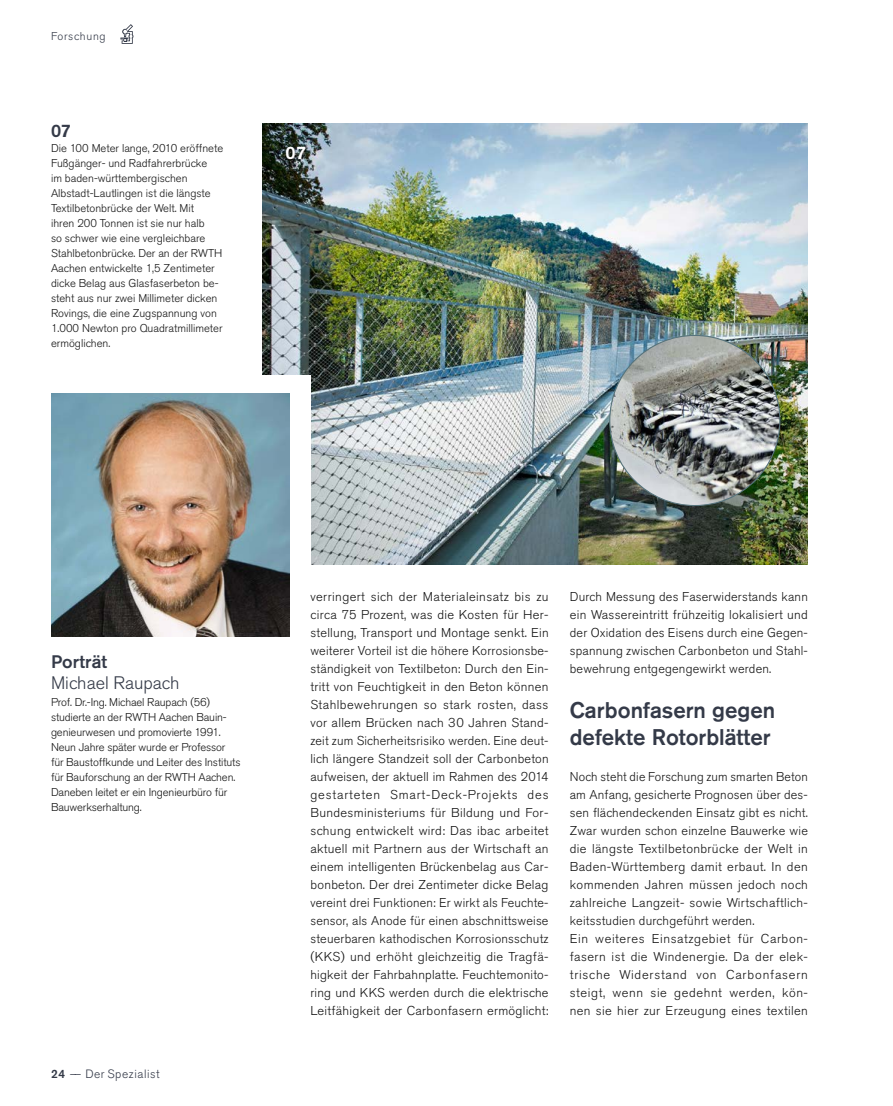
<style>
.page{position:relative;width:893px;height:1106px;background:#fff}
.page>*{position:absolute;margin:0;border:0;box-sizing:border-box;transform-origin:0 0}
.t1{font:500 22.5px/27px "Akzidenz Grotesk Pro";color:#343a48}
.t2{font:300 18px "Akzidenz Grotesk Pro";color:#343a48}
.t3{font:500 18px "Akzidenz Grotesk Pro";color:#343a48}
.t4{font:500 18px "Akzidenz Grotesk Pro";color:#fff}
.t5{font:300 12.75px/18px "Akzidenz Grotesk Pro";letter-spacing:.025em;color:#141414;text-align:justify}
.t6{font:300 12px "Akzidenz Grotesk Pro";letter-spacing:.05em;color:#343a48}
.t7{font:300 11.25px/15px "Akzidenz Grotesk Pro";color:#141414}
.t8{font:300 11.25px "Akzidenz Grotesk Pro";letter-spacing:.06em;color:#343a48}
.s1{font-weight:500}
</style>
<div class="page">
<img style="left:263px;top:123px;width:545px;height:441px">
<img style="left:610px;top:335px;width:170px;height:170px;border-radius:85px">
<div style="left:0;top:375px;width:310px;height:531px;background:#fff"></div>
<img style="left:51px;top:393px;width:238px;height:243px">
<svg style="left:120px;top:24px;width:13px;height:20px"></svg>
<p class="t8" style="left:51px;top:29px;width:56px">Forschung</p>
<h2 class="t3" style="left:51px;top:119px;width:21px">07</h2>
<p class="t7" style="left:51px;top:140px;width:174px">Die 100 Meter lange, 2010 eröffnete<br>Fußgänger- und Radfahrerbrücke<br>im baden-württembergischen<br>Albstadt-Lautlingen ist die längste<br>Textilbetonbrücke der Welt. Mit<br>ihren 200 Tonnen ist sie nur halb<br>so schwer wie eine vergleichbare<br>Stahlbetonbrücke. Der an der RWTH<br>Aachen entwickelte 1,5 Zentimeter dicke Belag aus Glasfaserbeton be&shy;steht aus nur zwei Millimeter dicken<br>Rovings, die eine Zugspannung von<br>1.000 Newton pro Quadratmillimeter ermöglichen.</p>
<h2 class="t4" style="left:286px;top:141px;width:22px">07</h2>
<h2 class="t3" style="left:51px;top:650px;width:58px">Porträt</h2>
<h2 class="t2" style="left:51px;top:671px;width:130px">Michael Raupach</h2>
<p class="t7" style="left:51px;top:695px;width:191px">Prof. Dr.-Ing. Michael Raupach (56) studierte an der RWTH Aachen Bauin&shy;genieurwesen und promovierte 1991.<br>Neun Jahre später wurde er Professor für Baustoffkunde und Leiter des Instituts für Bauforschung an der RWTH Aachen.<br>Daneben leitet er ein Ingenieurbüro für Bauwerkserhaltung.</p>
<p class="t6" style="left:51px;top:1065px;width:110px"><span class="s1">24</span> –– Der Spezialist</p>
<p class="t5" style="left:310px;top:587px;width:240px">verringert sich der Materialeinsatz bis zu circa 75 Prozent, was die Kosten für Her&shy;stellung, Transport und Montage senkt. Ein weiterer Vorteil ist die höhere Korrosionsbe&shy;ständigkeit von Textilbeton: Durch den Ein&shy;tritt von Feuchtigkeit in den Beton können Stahlbewehrungen so stark rosten, dass vor allem Brücken nach 30 Jahren Stand&shy;zeit zum Sicherheitsrisiko werden. Eine deut&shy;lich längere Standzeit soll der Carbonbeton aufweisen, der aktuell im Rahmen des 2014 gestarteten Smart-Deck-Projekts des Bundesministeriums für Bildung und For&shy;schung entwickelt wird: Das ibac arbeitet aktuell mit Partnern aus der Wirtschaft an einem intelligenten Brückenbelag aus Car&shy;bonbeton. Der drei Zentimeter dicke Belag vereint drei Funktionen: Er wirkt als Feuchte&shy;sensor, als Anode für einen abschnittsweise steuerbaren kathodischen Korrosionsschutz (KKS) und erhöht gleichzeitig die Tragfä&shy;higkeit der Fahrbahnplatte. Feuchtemonito&shy;ring und KKS werden durch die elektrische Leitfähigkeit der Carbonfasern ermöglicht:</p>
<p class="t5" style="left:570px;top:587px;width:240px">Durch Messung des Faserwiderstands kann ein Wassereintritt frühzeitig lokalisiert und der Oxidation des Eisens durch eine Gegen&shy;spannung zwischen Carbonbeton und Stahl&shy;bewehrung entgegengewirkt werden.</p>
<h1 class="t1" style="left:570px;top:696px;width:207px">Carbonfasern gegen defekte Rotorblätter</h1>
<p class="t5" style="left:570px;top:767px;width:240px;text-align:left">Noch steht die Forschung zum smarten Beton am Anfang, gesicherte Prognosen über des&shy;sen flächendeckenden Einsatz gibt es nicht.<br>Zwar wurden schon einzelne Bauwerke wie die längste Textilbetonbrücke der Welt in Baden-Württemberg damit erbaut. In den kommenden Jahren müssen jedoch noch zahlreiche Langzeit- sowie Wirtschaftlich&shy;keitsstudien durchgeführt werden.<br>Ein weiteres Einsatzgebiet für Carbon&shy;fasern ist die Windenergie. Da der elek&shy;trische Widerstand von Carbonfasern steigt, wenn sie gedehnt werden, kön&shy;nen sie hier zur Erzeugung eines textilen</p>
</div>
